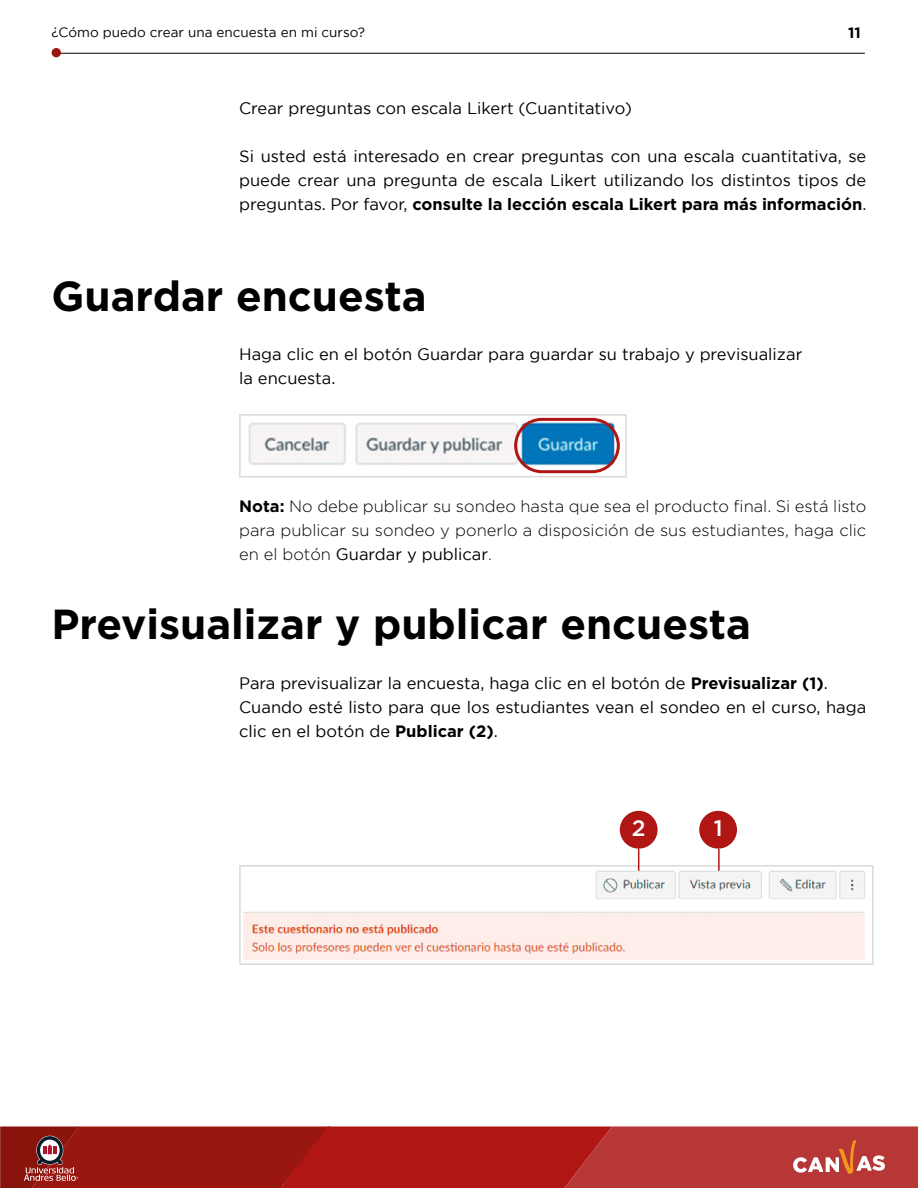
<style>
.page{position:relative;width:918px;height:1188px;background:#fff}
.page>*{position:absolute;margin:0;border:0;box-sizing:border-box;transform-origin:0 0}
.t1{font:700 42px "Gotham";color:#000}
.t2{font:500 22.5px "Gotham";color:#fff}
.t3{font:16.5px/24px "Gotham";color:#000}
.t4{font:300 16.5px/24px "Gotham";color:#000;text-align:justify}
.t5{font:700 15px "Gotham";color:#000}
.t6{font:13.5px "Gotham";color:#000}
.s1{font-weight:700}
.s2{font-weight:400}
</style>
<div class="page">
<svg style="left:0;top:1126px;width:918px;height:62px;background:#ab2825"></svg>
<hr style="left:52px;top:53px;width:813px;height:1px;background:#000">
<div style="left:52px;top:48px;width:9px;height:9px;background:#9a1611;border-radius:50%"></div>
<img style="left:248px;top:417px;width:368px;height:52px">
<img style="left:244px;top:868px;width:621px;height:91px">
<div style="left:239px;top:414px;width:388px;height:63px;border:2px solid #dbdad9"></div>
<div style="left:239px;top:865px;width:635px;height:100px;border:2px solid #dbdad9"></div>
<div style="left:514px;top:418px;width:106px;height:55px;border:3px solid #af1614;border-radius:26px"></div>
<div style="left:699px;top:811px;width:38px;height:38px;background:#af1614;border-radius:50%"></div>
<div style="left:620px;top:811px;width:38px;height:38px;background:#af1614;border-radius:50%"></div>
<svg style="left:638px;top:849px;width:1px;height:22px"></svg>
<hr style="left:718px;top:849px;width:2px;height:22px;background:#af1614">
<p class="t6" style="left:52px;top:24px;width:315px">¿Cómo puedo crear una encuesta en mi curso?</p>
<p class="t5" style="left:848px;top:23px;width:14px">11</p>
<p class="t3" style="left:239px;top:96px;width:394px">Crear preguntas con escala Likert (Cuantitativo)</p>
<p class="t3" style="left:239px;top:144px;width:629px;text-align:justify">Si usted está interesado en crear preguntas con una escala cuantitativa, se puede crear una pregunta de escala Likert utilizando los distintos tipos de preguntas. Por favor, <span class="s1">consulte la lección escala Likert para más información</span>.</p>
<h1 class="t1" style="left:52px;top:268px;width:377px">Guardar encuesta</h1>
<p class="t3" style="left:239px;top:341px;width:565px">Haga clic en el botón Guardar para guardar su trabajo y previsualizar la encuesta.</p>
<p class="t4" style="left:239px;top:493px;width:629px"><span class="s1">Nota:</span> No debe publicar su sondeo hasta que sea el producto final. Si está listo para publicar su sondeo y ponerlo a disposición de sus estudiantes, haga clic en el botón <span class="s2">Guardar y publicar</span>.</p>
<h1 class="t1" style="left:52px;top:597px;width:701px">Previsualizar y publicar encuesta</h1>
<p class="t3" style="left:239px;top:671px;width:629px">Para previsualizar la encuesta, haga clic en el botón de <span class="s1">Previsualizar (1)</span>.<br>Cuando esté listo para que los estudiantes vean el sondeo en el curso, haga clic en el botón de <span class="s1">Publicar (2)</span>.</p>
<h2 class="t2" style="left:632px;top:816px;width:15px">2</h2>
<h2 class="t2" style="left:714px;top:816px;width:10px">1</h2>
</div>
